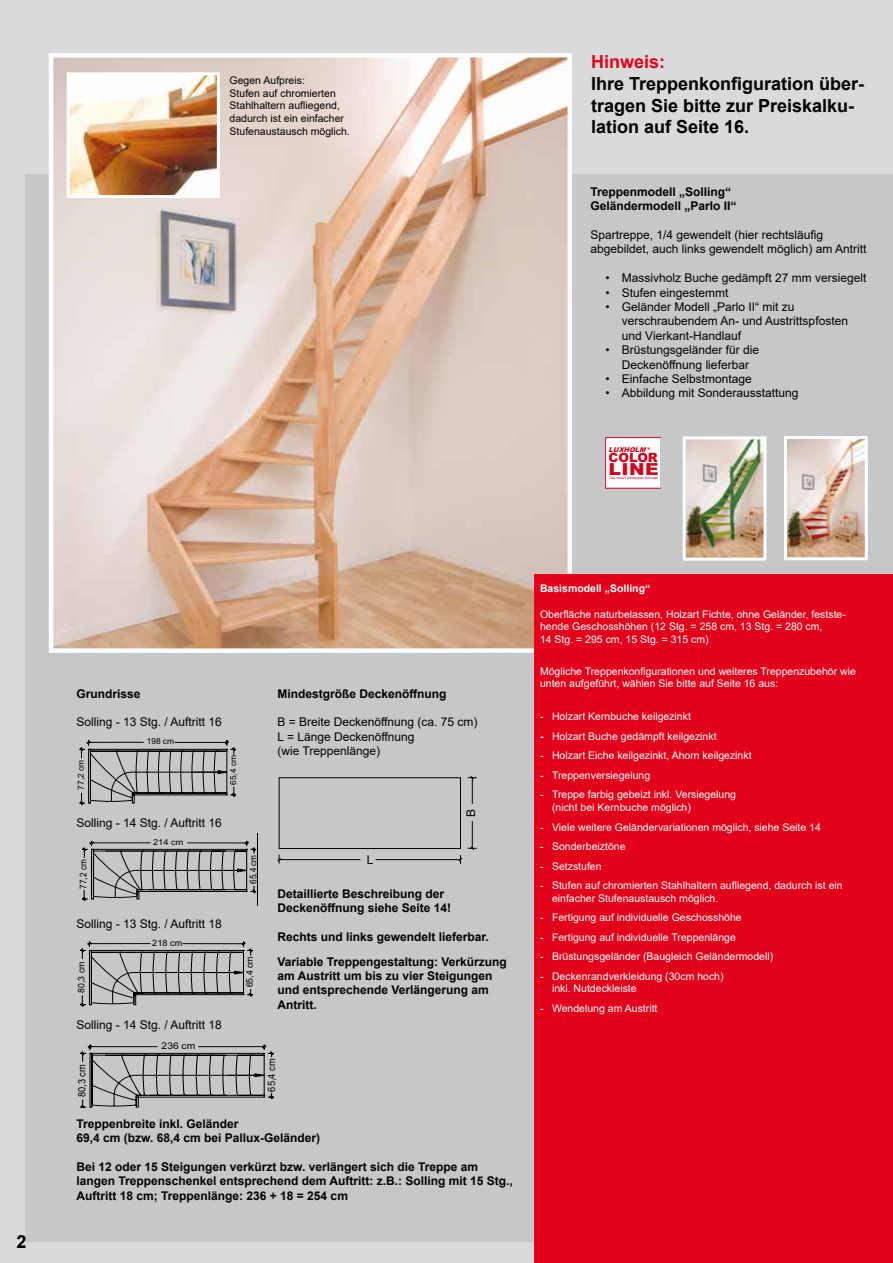
<style>
.page{position:relative;width:893px;height:1263px;background:#d9dadb}
.page>*{position:absolute;margin:0;border:0;box-sizing:border-box;transform-origin:0 0}
.t1{font:700 18px/21.6px "Arial";color:#000}
.t2{font:700 18px "Arial";color:#e2001a}
.t3{font:900 16.65px "Arial";color:#cd071e;scale:1.13 1}
.t4{font:900 12.75px "Arial";color:#cd071e}
.t5{font:700 12px/14.4px "Arial";color:#000}
.t6{font:12px/14.4px "Arial";color:#000}
.t7{font:10.5px/12.6px "Arial";color:#fff}
.t8{font:10.5px/12.6px "Arial";color:#000}
.t9{font:700 10.5px "Arial";color:#fff}
.t10{font:10.2px "Arial";color:#000;scale:.91 1}
.t11{font:9.3px "Arial";color:#000;scale:.89 1}
.t12{font:9.3px "Arial";color:#000;scale:1.1 1}
.t13{font:9.15px "Arial";color:#000;scale:.96 1}
.t14{font:8.85px "Arial";color:#000;scale:1.04 1}
.t15{font:8.25px "Arial";color:#000}
.t16{font:8.25px "Arial";color:#000;scale:1.12 1}
.t17{font:italic 900 6.6px "Arial";color:#cd071e}
.t18{font:3.45px "Arial";color:#cd071e}
.s1{font-weight:700}
</style>
<div class="page">
<div style="left:26px;top:174px;width:867px;height:1068px;background:#c6c7c8"></div>
<img style="left:54px;top:58px;width:513px;height:590px">
<div style="left:49px;top:53px;width:523px;height:600px;border:4px solid #fff"></div>
<div style="left:279px;top:777px;width:182px;height:72px;border:1px solid #000"></div>
<hr style="left:279px;top:859px;width:81px;height:1px;background:#000">
<hr style="left:376px;top:859px;width:84px;height:1px;background:#000">
<svg style="left:277px;top:855px;width:4px;height:9px"></svg>
<svg style="left:468px;top:776px;width:9px;height:28px"></svg>
<svg style="left:458px;top:821px;width:19px;height:43px"></svg>
<svg style="left:80px;top:1044px;width:194px;height:64px"></svg>
<svg style="left:80px;top:941px;width:173px;height:66px"></svg>
<svg style="left:82px;top:840px;width:175px;height:61px"></svg>
<svg style="left:79px;top:740px;width:157px;height:65px"></svg>
<img style="left:687px;top:440px;width:75px;height:117px">
<div style="left:683px;top:436px;width:83px;height:125px;border:3px solid #fff"></div>
<img style="left:788px;top:440px;width:76px;height:116px">
<div style="left:784px;top:436px;width:84px;height:124px;border:3px solid #fff"></div>
<svg style="left:605px;top:437px;width:55px;height:51px;background:#fcf4f5"></svg>
<img style="left:71px;top:76px;width:145px;height:118px">
<div style="left:67px;top:72px;width:153px;height:126px;border:3px solid #fff"></div>
<div style="left:535px;top:574px;width:358px;height:689px;background:#e2001a"></div>
<h1 class="t1" style="left:16px;top:1231px;width:12px">2</h1>
<p class="t8" style="left:230px;top:74px;width:122px">Gegen Aufpreis:<br>Stufen auf chromierten<br>Stahlhaltern aufliegend, dadurch ist ein einfacher<br>Stufenaustausch möglich.</p>
<h1 class="t2" style="left:591px;top:49px;width:76px">Hinweis:</h1>
<h1 class="t1" style="left:591px;top:73px;width:275px">Ihre Treppenkonfiguration über&shy;tragen Sie bitte zur Preiskalku&shy;lation auf Seite 16.</h1>
<p class="t5" style="left:590px;top:185px;width:148px">Treppenmodell „Solling“<br>Geländermodell „Parlo II“</p>
<p class="t6" style="left:590px;top:228px;width:278px">Spartreppe, 1/4 gewendelt (hier rechtsläufig abgebildet, auch links gewendelt möglich) am Antritt</p>
<p class="t6" style="left:605px;top:271px;width:263px">• Massivholz Buche gedämpft 27 mm versiegelt</p>
<p class="t6" style="left:605px;top:285px;width:125px">• Stufen eingestemmt</p>
<p class="t6" style="left:622px;top:300px;width:228px;text-indent:-17px">• Geländer Modell „Parlo II“ mit zu verschraubendem An- und Austrittspfosten und Vierkant-Handlauf</p>
<p class="t6" style="left:605px;top:343px;width:155px;text-align:center">• Brüstungsgeländer für die<br>Deckenöffnung lieferbar</p>
<p class="t6" style="left:605px;top:372px;width:148px">• Einfache Selbstmontage</p>
<p class="t6" style="left:605px;top:386px;width:195px">• Abbildung mit Sonderausstattung</p>
<p class="t17" style="left:608px;top:445px;width:44px">LUXHOLM <sup>®</sup></p>
<p class="t4" style="left:608px;top:448px;width:51px">COLOR</p>
<h2 class="t3" style="left:608px;top:457px;width:46px">LINE</h2>
<p class="t18" style="left:609px;top:476px;width:50px">Das neue Farbtreppen-Konzept</p>
<p class="t5" style="left:77px;top:686px;width:66px">Grundrisse</p>
<p class="t6" style="left:77px;top:715px;width:147px">Solling - 13 Stg. / Auftritt 16</p>
<p class="t15" style="left:75px;top:790px;width:31px;rotate:-90deg">77,2 cm</p>
<p class="t15" style="left:147px;top:736px;width:29px">198 cm</p>
<p class="t15" style="left:228px;top:785px;width:31px;rotate:-90deg">65,4 cm</p>
<p class="t6" style="left:77px;top:816px;width:147px">Solling - 14 Stg. / Auftritt 16</p>
<p class="t11" style="left:77px;top:889px;width:34px;rotate:-90deg">77,2 cm</p>
<p class="t16" style="left:153px;top:837px;width:29px">214 cm</p>
<p class="t6" style="left:77px;top:916px;width:147px">Solling - 13 Stg. / Auftritt 18</p>
<p class="t14" style="left:152px;top:937px;width:30px">218 cm</p>
<p class="t11" style="left:247px;top:884px;width:34px;rotate:-90deg">65,4 cm</p>
<p class="t13" style="left:75px;top:993px;width:34px;rotate:-90deg">80,3 cm</p>
<p class="t13" style="left:244px;top:987px;width:34px;rotate:-90deg">65,4 cm</p>
<p class="t6" style="left:77px;top:1017px;width:147px">Solling - 14 Stg. / Auftritt 18</p>
<p class="t10" style="left:75px;top:1097px;width:38px;rotate:-90deg">80,3 cm</p>
<p class="t12" style="left:162px;top:1040px;width:32px">236 cm</p>
<p class="t5" style="left:277px;top:686px;width:171px">Mindestgröße Deckenöffnung</p>
<p class="t6" style="left:277px;top:715px;width:202px">B = Breite Deckenöffnung (ca. 75 cm)<br>L = Länge Deckenöffnung<br>(wie Treppenlänge)</p>
<p class="t6" style="left:367px;top:852px;width:8px">L</p>
<p class="t6" style="left:464px;top:817px;width:10px;rotate:-90deg">B</p>
<p class="t5" style="left:277px;top:886px;width:175px">Detaillierte Beschreibung der<br>Deckenöffnung siehe Seite 14!</p>
<p class="t5" style="left:277px;top:929px;width:213px">Rechts und links gewendelt lieferbar.</p>
<p class="t5" style="left:277px;top:954px;width:231px">Variable Treppengestaltung: Verkürzung am Austritt um bis zu vier Steigungen und entsprechende Verlängerung am<br>Antritt.</p>
<p class="t10" style="left:265px;top:1092px;width:38px;rotate:-90deg">65,4 cm</p>
<p class="t5" style="left:77px;top:1116px;width:245px">Treppenbreite inkl. Geländer<br>69,4 cm (bzw. 68,4 cm bei Pallux-Geländer)</p>
<p class="t5" style="left:77px;top:1159px;width:438px">Bei 12 oder 15 Steigungen verkürzt bzw. verlängert sich die Treppe am langen Treppenschenkel entsprechend dem Auftritt: z.B.: Solling mit 15 Stg.,<br>Auftritt 18 cm; Treppenlänge: 236 + 18 = 254 cm</p>
<p class="t9" style="left:540px;top:581px;width:112px">Basismodell „Solling“</p>
<p class="t7" style="left:540px;top:607px;width:307px">Oberfläche naturbelassen, Holzart Fichte, ohne Geländer, festste&shy;hende Geschosshöhen (12 Stg. = 258 cm, 13 Stg. = 280 cm,<br>14 Stg. = 295 cm, 15 Stg. = 315 cm)</p>
<p class="t7" style="left:540px;top:665px;width:317px">Mögliche Treppenkonfigurationen und weiteres Treppenzubehör wie unten aufgeführt, wählen Sie bitte auf Seite 16 aus:</p>
<p class="t7" style="left:540px;top:710px;width:152px">- Holzart Kernbuche keilgezinkt</p>
<p class="t7" style="left:540px;top:730px;width:178px"><span class="s1">-</span> Holzart Buche gedämpft keilgezinkt</p>
<p class="t7" style="left:540px;top:749px;width:213px">- Holzart Eiche keilgezinkt, Ahorn keilgezinkt</p>
<p class="t7" style="left:540px;top:769px;width:112px">- Treppenversiegelung</p>
<p class="t7" style="left:552px;top:788px;width:186px;text-indent:-12px">- Treppe farbig gebeizt inkl. Versiegelung (nicht bei Kernbuche möglich)</p>
<p class="t7" style="left:540px;top:820px;width:282px">- Viele weitere Geländervariationen möglich, siehe Seite 14</p>
<p class="t7" style="left:540px;top:840px;width:87px">- Sonderbeiztöne</p>
<p class="t7" style="left:540px;top:859px;width:63px">- Setzstufen</p>
<p class="t7" style="left:552px;top:879px;width:292px;text-indent:-12px">- Stufen auf chromierten Stahlhaltern aufliegend, dadurch ist ein einfacher Stufenaustausch möglich.</p>
<p class="t7" style="left:540px;top:911px;width:203px">- Fertigung auf individuelle Geschosshöhe</p>
<p class="t7" style="left:540px;top:931px;width:197px">- Fertigung auf individuelle Treppenlänge</p>
<p class="t7" style="left:540px;top:950px;width:235px">- Brüstungsgeländer (Baugleich Geländermodell)</p>
<p class="t7" style="left:552px;top:970px;width:173px;text-indent:-12px">- Deckenrandverkleidung (30cm hoch) inkl. Nutdeckleiste</p>
<p class="t7" style="left:540px;top:1002px;width:119px">- Wendelung am Austritt</p>
</div>
